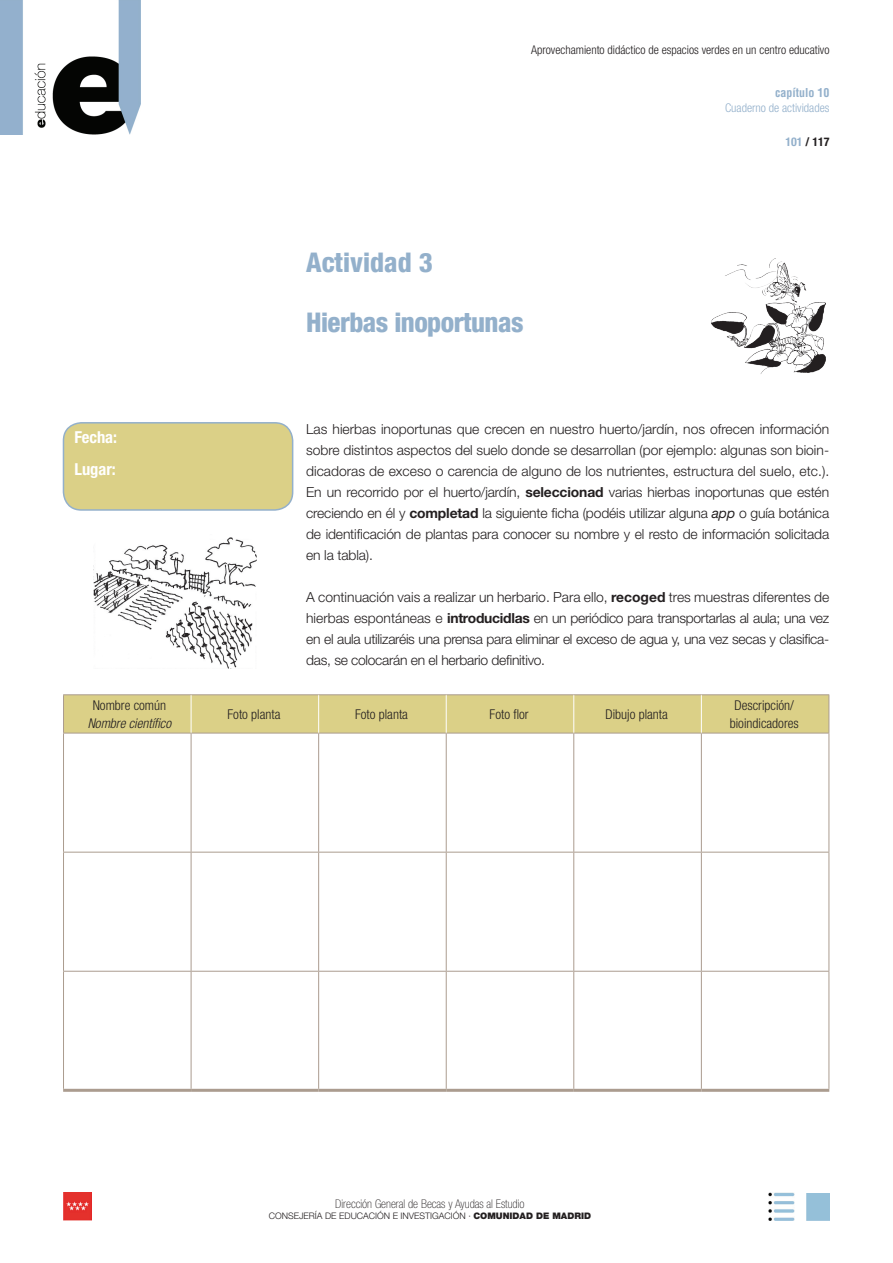
<style>
.page{position:relative;width:893px;height:1263px;background:#fff}
.page>*{position:absolute;margin:0;border:0;box-sizing:border-box;transform-origin:0 0}
.t1{font:800 condensed 27px "Helvetica Neue LT Com";letter-spacing:-.02em;color:#93b0cb}
.t2{font:800 condensed 27px "Helvetica Neue LT Com";color:#93b0cb}
.t3{font:700 condensed 16.5px/32.5px "Helvetica Neue LT Std";color:#fff}
.t4{font:300 13.8px/21px "Helvetica Neue LT Std";letter-spacing:-.02em;color:#231f20;text-align:justify}
.t5{font:300 condensed 13.5px/18px "Helvetica Neue LT Std";color:#231f20;text-align:center}
.t6{font:italic 300 condensed 13.5px "Helvetica Neue LT Std";color:#231f20}
.t7{font:300 condensed 12px "Helvetica Neue LT Com";color:#231f20}
.t8{font:100 condensed 12px "Helvetica Neue LT Std";color:#231f20}
.t9{font:300 condensed 12px "Helvetica Neue LT Com";color:#93b0cb}
.t10{font:700 condensed 12px "Helvetica LT Std";color:#93b0cb}
.t11{font:700 condensed 12px "Helvetica Neue LT Std";color:#231f20}
.t12{font:300 9px "Helvetica Neue LT Std";color:#231f20}
.s1{color:#93b0cb}
.s2{font-weight:700}
.s3{font-weight:400;font-style:italic}
.s4{font-weight:900}
</style>
<div class="page">
<img style="left:0;top:0;width:140px;height:134px">
<img style="left:64px;top:1193px;width:27px;height:27px">
<img style="left:769px;top:1193px;width:25px;height:27px">
<img style="left:806px;top:1193px;width:23px;height:27px">
<img style="left:711px;top:258px;width:114px;height:116px">
<div style="left:63px;top:423px;width:230px;height:87px;background:#dbd087;border-radius:18px"></div>
<div style="left:63px;top:422px;width:230px;height:89px;border:2px solid #93b0cb;border-radius:18px"></div>
<div style="left:64px;top:695px;width:764px;height:38px;background:#dbd087"></div>
<hr style="left:63px;top:694px;width:128px;height:1px;background:#ab9c8f">
<hr style="left:63px;top:695px;width:1px;height:38px;background:#ab9c8f">
<hr style="left:191px;top:694px;width:128px;height:1px;background:#ab9c8f">
<hr style="left:319px;top:694px;width:127px;height:1px;background:#ab9c8f">
<hr style="left:446px;top:694px;width:128px;height:1px;background:#ab9c8f">
<hr style="left:574px;top:694px;width:127px;height:1px;background:#ab9c8f">
<hr style="left:701px;top:694px;width:128px;height:1px;background:#ab9c8f">
<hr style="left:828px;top:695px;width:1px;height:38px;background:#ab9c8f">
<hr style="left:63px;top:733px;width:128px;height:1px;background:#ab9c8f">
<hr style="left:63px;top:733px;width:1px;height:119px;background:#ab9c8f">
<hr style="left:191px;top:733px;width:128px;height:1px;background:#ab9c8f">
<hr style="left:191px;top:733px;width:1px;height:119px;background:#ab9c8f">
<hr style="left:319px;top:733px;width:127px;height:1px;background:#ab9c8f">
<hr style="left:318px;top:733px;width:1px;height:119px;background:#ab9c8f">
<hr style="left:446px;top:733px;width:128px;height:1px;background:#ab9c8f">
<hr style="left:446px;top:733px;width:1px;height:119px;background:#ab9c8f">
<hr style="left:574px;top:733px;width:127px;height:1px;background:#ab9c8f">
<hr style="left:573px;top:733px;width:1px;height:119px;background:#ab9c8f">
<hr style="left:701px;top:733px;width:128px;height:1px;background:#ab9c8f">
<hr style="left:701px;top:733px;width:1px;height:119px;background:#ab9c8f">
<hr style="left:63px;top:852px;width:128px;height:1px;background:#ab9c8f">
<hr style="left:63px;top:852px;width:1px;height:119px;background:#ab9c8f">
<hr style="left:191px;top:852px;width:128px;height:1px;background:#ab9c8f">
<hr style="left:191px;top:852px;width:1px;height:119px;background:#ab9c8f">
<hr style="left:319px;top:852px;width:127px;height:1px;background:#ab9c8f">
<hr style="left:318px;top:852px;width:1px;height:119px;background:#ab9c8f">
<hr style="left:446px;top:852px;width:128px;height:1px;background:#ab9c8f">
<hr style="left:446px;top:852px;width:1px;height:119px;background:#ab9c8f">
<hr style="left:574px;top:852px;width:127px;height:1px;background:#ab9c8f">
<hr style="left:573px;top:852px;width:1px;height:119px;background:#ab9c8f">
<hr style="left:701px;top:852px;width:128px;height:1px;background:#ab9c8f">
<hr style="left:701px;top:852px;width:1px;height:119px;background:#ab9c8f">
<hr style="left:63px;top:971px;width:128px;height:1px;background:#ab9c8f">
<hr style="left:63px;top:971px;width:1px;height:118px;background:#ab9c8f">
<hr style="left:191px;top:971px;width:128px;height:1px;background:#ab9c8f">
<hr style="left:191px;top:971px;width:1px;height:118px;background:#ab9c8f">
<hr style="left:319px;top:971px;width:127px;height:1px;background:#ab9c8f">
<hr style="left:318px;top:971px;width:1px;height:118px;background:#ab9c8f">
<hr style="left:446px;top:971px;width:128px;height:1px;background:#ab9c8f">
<hr style="left:446px;top:971px;width:1px;height:118px;background:#ab9c8f">
<hr style="left:574px;top:971px;width:127px;height:1px;background:#ab9c8f">
<hr style="left:573px;top:971px;width:1px;height:118px;background:#ab9c8f">
<hr style="left:701px;top:971px;width:128px;height:1px;background:#ab9c8f">
<hr style="left:701px;top:971px;width:1px;height:118px;background:#ab9c8f">
<hr style="left:828px;top:733px;width:1px;height:119px;background:#ab9c8f">
<hr style="left:828px;top:852px;width:1px;height:119px;background:#ab9c8f">
<hr style="left:828px;top:971px;width:1px;height:118px;background:#ab9c8f">
<hr style="left:63px;top:1089px;width:128px;height:3px;background:#ab9c8f">
<hr style="left:191px;top:1089px;width:128px;height:3px;background:#ab9c8f">
<hr style="left:319px;top:1089px;width:127px;height:3px;background:#ab9c8f">
<hr style="left:446px;top:1089px;width:128px;height:3px;background:#ab9c8f">
<hr style="left:574px;top:1089px;width:127px;height:3px;background:#ab9c8f">
<hr style="left:701px;top:1089px;width:128px;height:3px;background:#ab9c8f">
<hr style="left:191px;top:695px;width:1px;height:38px;background:#fff">
<hr style="left:318px;top:695px;width:1px;height:38px;background:#fff">
<hr style="left:446px;top:695px;width:1px;height:38px;background:#fff">
<hr style="left:573px;top:695px;width:1px;height:38px;background:#fff">
<hr style="left:701px;top:695px;width:1px;height:38px;background:#fff">
<img style="left:93px;top:537px;width:164px;height:132px">
<p class="t3" style="left:74px;top:420px;width:44px">Fecha:<br>Lugar:</p>
<p class="t5" style="left:93px;top:696px;width:75px">Nombre común</p>
<p class="t6" style="left:88px;top:715px;width:85px">Nombre científico</p>
<p class="t7" style="left:531px;top:43px;width:300px">Aprovechamiento didáctico de espacios verdes en un centro educativo</p>
<p class="t10" style="left:775px;top:85px;width:56px">capítulo 10</p>
<p class="t9" style="left:725px;top:101px;width:106px">Cuaderno de actividades</p>
<h1 class="t2" style="left:306px;top:245px;width:128px">Actividad 3</h1>
<h1 class="t1" style="left:306px;top:305px;width:219px">Hierbas inoportunas</h1>
<p class="t11" style="left:785px;top:134px;width:46px"><span class="s1">101</span> / 117</p>
<p class="t4" style="left:306px;top:418px;width:525px">Las hierbas inoportunas que crecen en nuestro huerto/jardín, nos ofrecen información sobre distintos aspectos del suelo donde se desarrollan (por ejemplo: algunas son bioin&shy;dicadoras de exceso o carencia de alguno de los nutrientes, estructura del suelo, etc.).<br>En un recorrido por el huerto/jardín, <span class="s2">seleccionad</span> varias hierbas inoportunas que estén creciendo en él y <span class="s2">completad</span> la siguiente ficha (podéis utilizar alguna <span class="s3">app</span> o guía botánica de identificación de plantas para conocer su nombre y el resto de información solicitada en la tabla).</p>
<p class="t4" style="left:306px;top:586px;width:525px">A continuación vais a realizar un herbario. Para ello, <span class="s2">recoged</span> tres muestras diferentes de hierbas espontáneas e <span class="s2">introducidlas</span> en un periódico para transportarlas al aula; una vez en el aula utilizaréis una prensa para eliminar el exceso de agua y, una vez secas y clasifica&shy;das, se colocarán en el herbario definitivo.</p>
<p class="t5" style="left:228px;top:705px;width:54px">Foto planta</p>
<p class="t5" style="left:355px;top:705px;width:54px">Foto planta</p>
<p class="t5" style="left:490px;top:705px;width:41px">Foto flor</p>
<p class="t5" style="left:605px;top:705px;width:64px">Dibujo planta</p>
<p class="t5" style="left:730px;top:696px;width:70px">Descripción/ bioindicadores</p>
<p class="t8" style="left:335px;top:1197px;width:191px">Dirección General de Becas y Ayudas al Estudio</p>
<p class="t12" style="left:269px;top:1210px;width:324px">CONSEJERÍA DE EDUCACIÓN E INVESTIGACIÓN · <span class="s4">COMUNIDAD DE MADRID</span></p>
</div>
